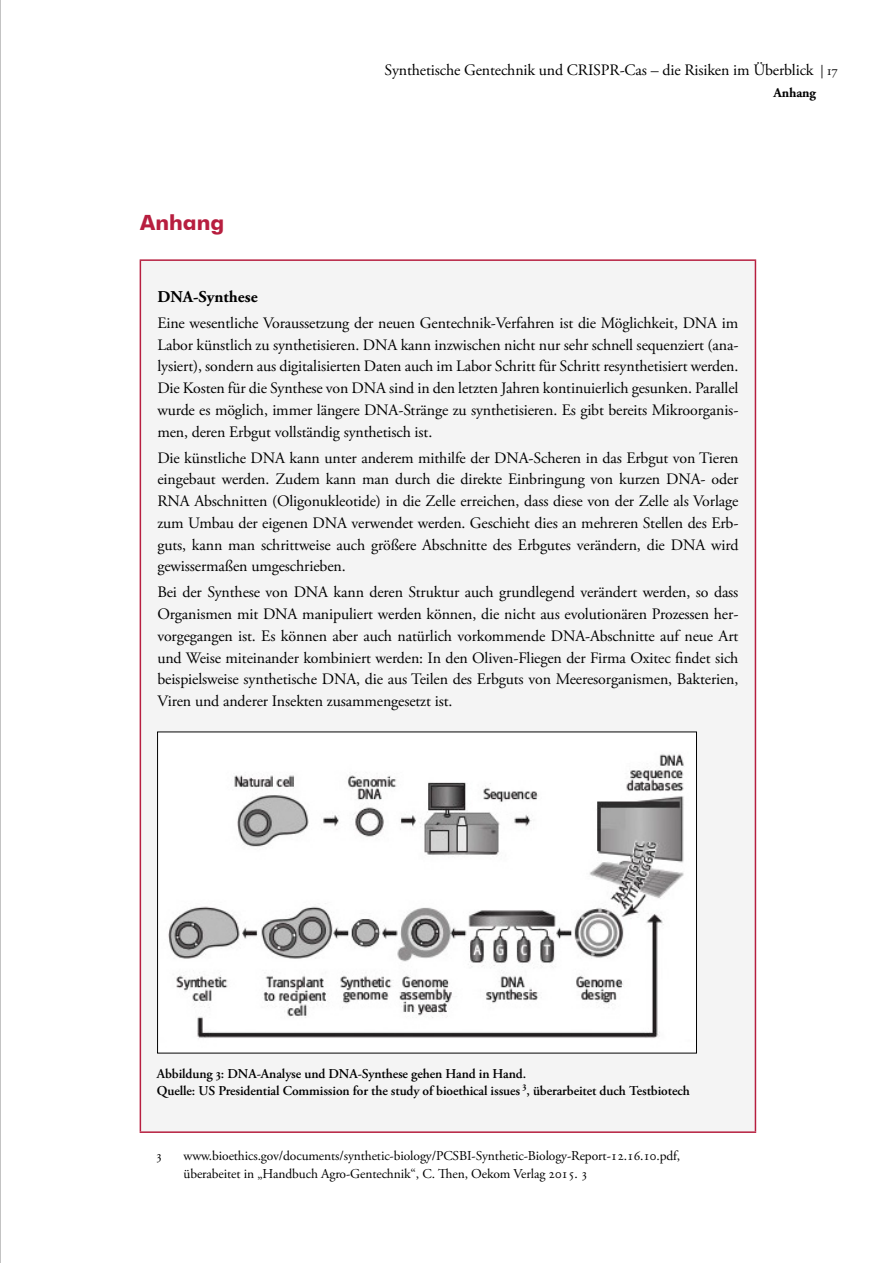
<style>
.page{position:relative;width:893px;height:1263px;background:#fff}
.page>*{position:absolute;margin:0;border:0;box-sizing:border-box;transform-origin:0 0}
.t1{font:700 21px "Futura BT";color:#b71e3f}
.t2{font:700 16.5px "Adobe Garamond Pro";color:#000}
.t3{font:15.9px/21.8px "Adobe Garamond Pro";letter-spacing:-.01em;color:#000;text-align:justify}
.t4{font:13.5px/18px "Adobe Garamond Pro";letter-spacing:-.01em;color:#000}
.t5{font:600 13.5px/16.5px "Adobe Garamond Pro";letter-spacing:-.01em;color:#000}
.t6{font:700 13.5px "Adobe Garamond Pro";letter-spacing:-.01em;color:#000}
.s1{font-size:13.5px}
</style>
<div class="page">
<hr style="left:0;top:0;width:1px;height:1263px;background:#878787">
<div style="left:140px;top:260px;width:615px;height:872px;background:#f4f4f4"></div>
<hr style="left:140px;top:259px;width:616px;height:2px;background:#b71e3f">
<hr style="left:140px;top:261px;width:1px;height:870px;background:#b71e3f">
<hr style="left:755px;top:261px;width:1px;height:870px;background:#b71e3f">
<hr style="left:140px;top:1131px;width:616px;height:2px;background:#b71e3f">
<img style="left:159px;top:734px;width:536px;height:317px">
<h1 class="t1" style="left:140px;top:210px;width:86px">Anhang</h1>
<p class="t3" style="left:385px;top:60px;width:455px">Synthetische Gentechnik und CRISPR-Cas – die Risiken im Überblick <span class="s1">| 17</span></p>
<p class="t6" style="left:773px;top:85px;width:44px">Anhang</p>
<p class="t2" style="left:157px;top:287px;width:102px">DNA-Synthese</p>
<p class="t3" style="left:157px;top:312px;width:583px">Eine wesentliche Voraussetzung der neuen Gentechnik-Verfahren ist die Möglichkeit, DNA im Labor künstlich zu synthetisieren. DNA kann inzwischen nicht nur sehr schnell sequenziert (ana&shy;lysiert), sondern aus digitalisierten Daten auch im Labor Schritt für Schritt resynthetisiert werden.<br>Die Kosten für die Synthese von DNA sind in den letzten Jahren kontinuierlich gesunken. Parallel wurde es möglich, immer längere DNA-Stränge zu synthetisieren. Es gibt bereits Mikroorganis&shy;men, deren Erbgut vollständig synthetisch ist.</p>
<p class="t3" style="left:157px;top:447px;width:583px">Die künstliche DNA kann unter anderem mithilfe der DNA-Scheren in das Erbgut von Tieren eingebaut werden. Zudem kann man durch die direkte Einbringung von kurzen DNA- oder RNA Abschnitten (Oligonukleotide) in die Zelle erreichen, dass diese von der Zelle als Vorlage zum Umbau der eigenen DNA verwendet werden. Geschieht dies an mehreren Stellen des Erb&shy;guts, kann man schrittweise auch größere Abschnitte des Erbgutes verändern, die DNA wird gewissermaßen umgeschrieben.</p>
<p class="t3" style="left:157px;top:582px;width:583px">Bei der Synthese von DNA kann deren Struktur auch grundlegend verändert werden, so dass Organismen mit DNA manipuliert werden können, die nicht aus evolutionären Prozessen her&shy;vorgegangen ist. Es können aber auch natürlich vorkommende DNA-Abschnitte auf neue Art und Weise miteinander kombiniert werden: In den Oliven-Fliegen der Firma Oxitec findet sich beispielsweise synthetische DNA, die aus Teilen des Erbguts von Meeresorganismen, Bakterien, Viren und anderer Insekten zusammengesetzt ist.</p>
<p class="t5" style="left:157px;top:1066px;width:534px">Abbildung 3: DNA-Analyse und DNA-Synthese gehen Hand in Hand.<br>Quelle: US Presidential Commission for the study of bioethical issues <sup>3</sup>, überarbeitet duch Testbiotech</p>
<p class="t4" style="left:156px;top:1147px;width:8px">3</p>
<p class="t4" style="left:184px;top:1147px;width:498px">www.bioethics.gov/documents/synthetic-biology/PCSBI-Synthetic-Biology-Report-12.16.10.pdf, überabeitet in „Handbuch Agro-Gentechnik“, C. Then, Oekom Verlag 2015. 3</p>
</div>
